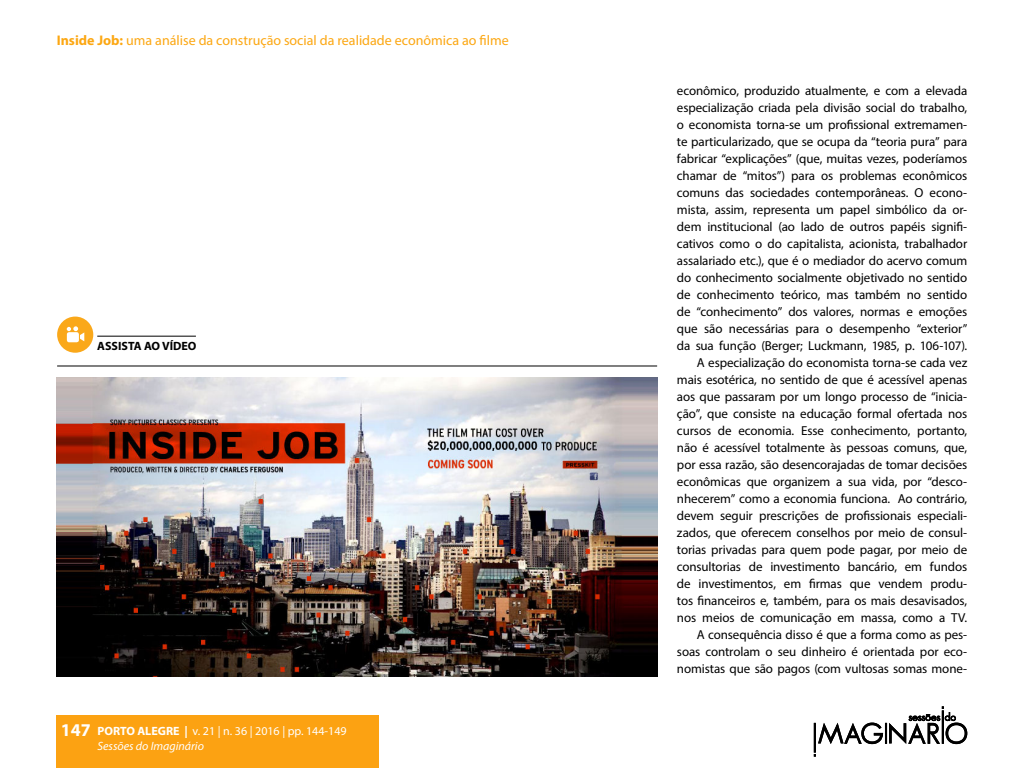
<style>
.page{position:relative;width:1024px;height:768px;background:#fff}
.page>*{position:absolute;margin:0;border:0;box-sizing:border-box;transform-origin:0 0}
.t1{font:700 18px "Myriad Pro";color:#fff}
.t2{font:14px "Myriad Pro";color:#fca712}
.t3{font:13px/17px "Myriad Pro";letter-spacing:-.01em;color:#000;text-align:right}
.t4{font:12px/15px "Myriad Pro";color:#fff}
.t5{font:700 12px "Myriad Pro";color:#000}
.s1{font-weight:700}
.s2{font-style:italic}
</style>
<div class="page">
<div style="left:57px;top:715px;width:322px;height:53px;background:#fca212"></div>
<svg style="left:814px;top:706px;width:154px;height:51px"></svg>
<hr style="left:97px;top:336px;width:99px;height:1px;background:#000">
<div style="left:57px;top:317px;width:36px;height:36px;background:#faa81a;border-radius:50%"></div>
<div style="left:67px;top:332px;width:12px;height:10px;background:#fff;border-radius:2px"></div>
<svg style="left:67px;top:326px;width:17px;height:15px"></svg>
<hr style="left:57px;top:365px;width:600px;height:1px;background:#000">
<img style="left:57px;top:377px;width:600px;height:299px">
<p class="t2" style="left:57px;top:32px;width:454px"><span class="s1">Inside Job:</span> uma análise da construção social da realidade econômica ao filme</p>
<p class="t5" style="left:97px;top:339px;width:101px">ASSISTA AO VÍDEO</p>
<h1 class="t1" style="left:61px;top:718px;width:31px">147</h1>
<p class="t4" style="left:97px;top:724px;width:251px"><span class="s1">PORTO ALEGRE |</span> v. 21 | n. 36 | 2016 | pp. 144-149<br><span class="s2">Sessões do Imaginário</span></p>
<p class="t3" style="left:677px;top:82px;width:292px">econômico, produzido atualmente, e com a elevada especialização criada pela divisão social do trabalho, o economista torna-se um profissional extremamen&shy;te particularizado, que se ocupa da “teoria pura” para fabricar “explicações” (que, muitas vezes, poderíamos chamar de “mitos”) para os problemas econômicos comuns das sociedades contemporâneas. O econo&shy;mista, assim, representa um papel simbólico da or&shy;dem institucional (ao lado de outros papéis signifi&shy;cativos como o do capitalista, acionista, trabalhador assalariado etc.), que é o mediador do acervo comum do conhecimento socialmente objetivado no sentido de conhecimento teórico, mas também no sentido de “conhecimento” dos valores, normas e emoções que são necessárias para o desempenho “exterior” da sua função (Berger; Luckmann, 1985, p. 106-107).<br>A especialização do economista torna-se cada vez mais esotérica, no sentido de que é acessível apenas aos que passaram por um longo processo de “inicia&shy;ção”, que consiste na educação formal ofertada nos cursos de economia. Esse conhecimento, portanto, não é acessível totalmente às pessoas comuns, que, por essa razão, são desencorajadas de tomar decisões econômicas que organizem a sua vida, por “desco&shy;nhecerem” como a economia funciona. Ao contrário, devem seguir prescrições de profissionais especiali&shy;zados, que oferecem conselhos por meio de consul&shy;torias privadas para quem pode pagar, por meio de consultorias de investimento bancário, em fundos de investimentos, em firmas que vendem produ&shy;tos financeiros e, também, para os mais desavisados, nos meios de comunicação em massa, como a TV.<br>A consequência disso é que a forma como as pes&shy;soas controlam o seu dinheiro é orientada por eco&shy;nomistas que são pagos (com vultosas somas mone-</p>
</div>
